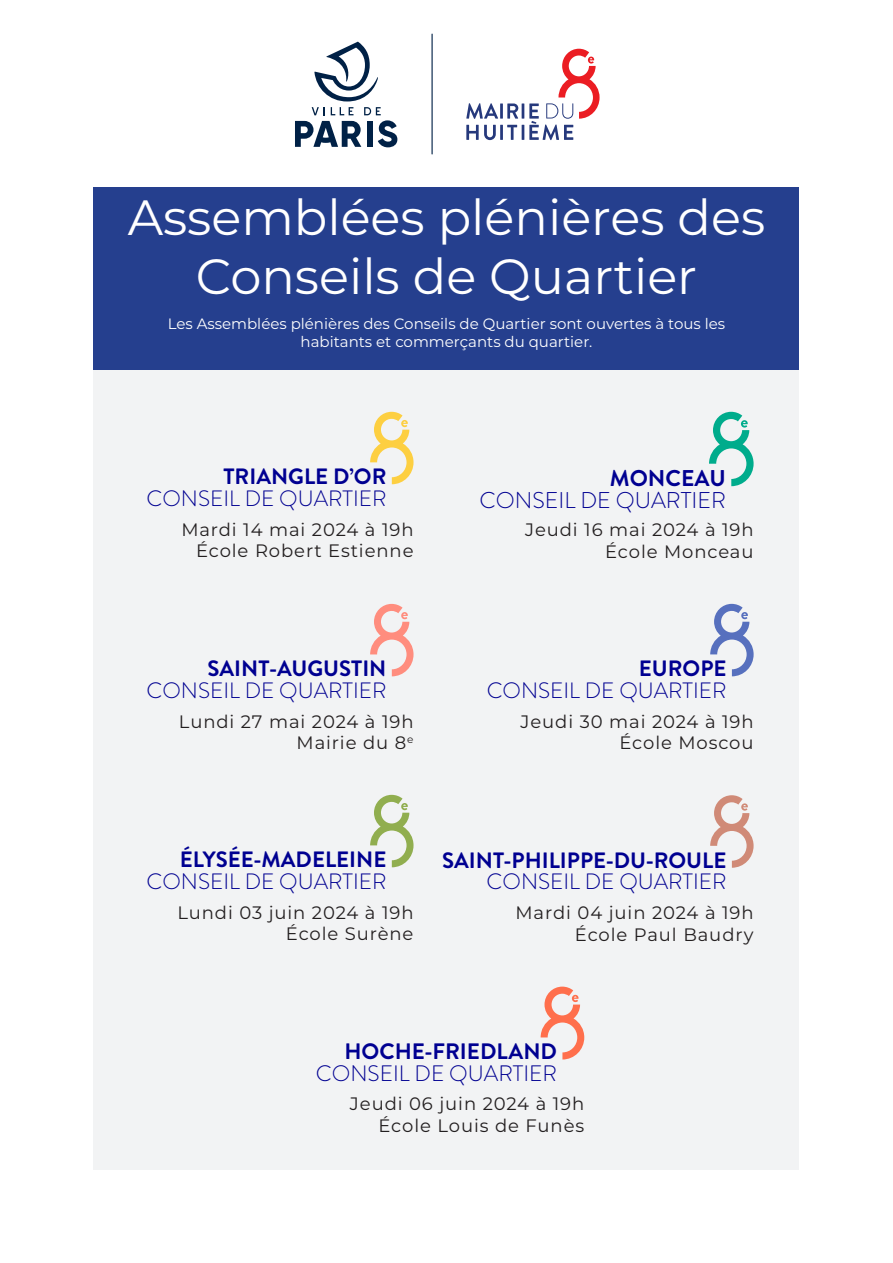
<style>
.page{position:relative;width:893px;height:1263px;background:#fff}
.page>*{position:absolute;margin:0;border:0;box-sizing:border-box;transform-origin:0 0}
.t1{font:49.5px/59.4px "Montserrat";color:#fff;text-align:center}
.t2{font:300 22.8px/22.2px "Brandon Grotesque";color:#000091;text-align:right}
.t3{font:300 22.35px/21.8px "Brandon Grotesque";color:#000091;text-align:right}
.t4{font:300 22.2px/21.6px "Brandon Grotesque";color:#000091;text-align:right}
.t5{font:700 22.2px/21.6px "Brandon Grotesque";color:#000091;text-align:right}
.t6{font:18px "Montserrat";letter-spacing:.05em;color:#231f20}
.t7{font:15px/18px "Montserrat";color:#fff;text-align:center}
.s1{font-weight:700}
.s2{font-weight:300}
</style>
<div class="page">
<div style="left:94px;top:187px;width:705px;height:982px;background:#f2f3f4"></div>
<div style="left:94px;top:187px;width:705px;height:183px;background:#253f8e"></div>
<svg style="left:370px;top:795px;width:43px;height:72px"></svg>
<svg style="left:541px;top:986px;width:43px;height:73px"></svg>
<svg style="left:370px;top:604px;width:43px;height:72px"></svg>
<svg style="left:709px;top:412px;width:45px;height:74px"></svg>
<svg style="left:710px;top:795px;width:44px;height:73px"></svg>
<svg style="left:370px;top:412px;width:43px;height:72px"></svg>
<svg style="left:710px;top:604px;width:44px;height:72px"></svg>
<svg style="left:295px;top:107px;width:102px;height:40px"></svg>
<svg style="left:314px;top:42px;width:64px;height:59px"></svg>
<hr style="left:431px;top:34px;width:2px;height:120px;background:#002146">
<svg style="left:466px;top:103px;width:32px;height:16px"></svg>
<hr style="left:500px;top:103px;width:3px;height:16px;background:#26397c">
<svg style="left:466px;top:125px;width:30px;height:15px"></svg>
<hr style="left:500px;top:125px;width:3px;height:15px;background:#26397c">
<svg style="left:507px;top:49px;width:93px;height:91px"></svg>
<p class="t1" style="left:128px;top:186px;width:639px">Assemblées plénières des<br>Conseils de Quartier</p>
<p class="t7" style="left:168px;top:314px;width:559px">Les Assemblées plénières des Conseils de Quartier sont ouvertes à tous les habitants et commerçants du quartier.</p>
<p class="t4" style="left:147px;top:466px;width:241px"><span class="s1">TRIANGLE D’OR<br></span>CONSEIL DE QUARTIER</p>
<p class="t6" style="left:181px;top:517px;width:234px">Mardi 14 mai 2024 à 19h</p>
<p class="t6" style="left:196px;top:538px;width:219px">École Robert Estienne</p>
<p class="t2" style="left:480px;top:467px;width:248px"><span class="s1">MONCEAU<br></span>CONSEIL DE QUARTIER</p>
<p class="t6" style="left:525px;top:517px;width:230px">Jeudi 16 mai 2024 à 19h</p>
<p class="t6" style="left:605px;top:539px;width:150px">École Monceau</p>
<p class="t4" style="left:147px;top:658px;width:241px"><span class="s1">SAINT-AUGUSTIN<br></span>CONSEIL DE QUARTIER</p>
<p class="t6" style="left:179px;top:709px;width:236px">Lundi 27 mai 2024 à 19h</p>
<p class="t6" style="left:297px;top:730px;width:118px">Mairie du 8<sup>e</sup></p>
<p class="t4" style="left:487px;top:658px;width:241px"><span class="s1">EUROPE<br></span>CONSEIL DE QUARTIER</p>
<p class="t6" style="left:520px;top:709px;width:235px">Jeudi 30 mai 2024 à 19h</p>
<p class="t6" style="left:619px;top:730px;width:136px">École Moscou</p>
<p class="t4" style="left:147px;top:849px;width:241px"><span class="s1">ÉLYSÉE-MADELEINE<br></span>CONSEIL DE QUARTIER</p>
<p class="t6" style="left:177px;top:900px;width:238px">Lundi 03 juin 2024 à 19h</p>
<p class="t6" style="left:286px;top:921px;width:129px">École Surène</p>
<p class="t5" style="left:442px;top:849px;width:286px">SAINT-PHILIPPE-DU-ROULE<br><span class="s2">CONSEIL DE QUARTIER</span></p>
<p class="t6" style="left:516px;top:900px;width:240px">Mardi 04 juin 2024 à 19h</p>
<p class="t6" style="left:575px;top:922px;width:180px">École Paul Baudry</p>
<p class="t3" style="left:316px;top:1041px;width:243px"><span class="s1">HOCHE-FRIEDLAND<br></span>CONSEIL DE QUARTIER</p>
<p class="t6" style="left:350px;top:1091px;width:236px">Jeudi 06 juin 2024 à 19h</p>
<p class="t6" style="left:378px;top:1113px;width:207px">École Louis de Funès</p>
</div>
